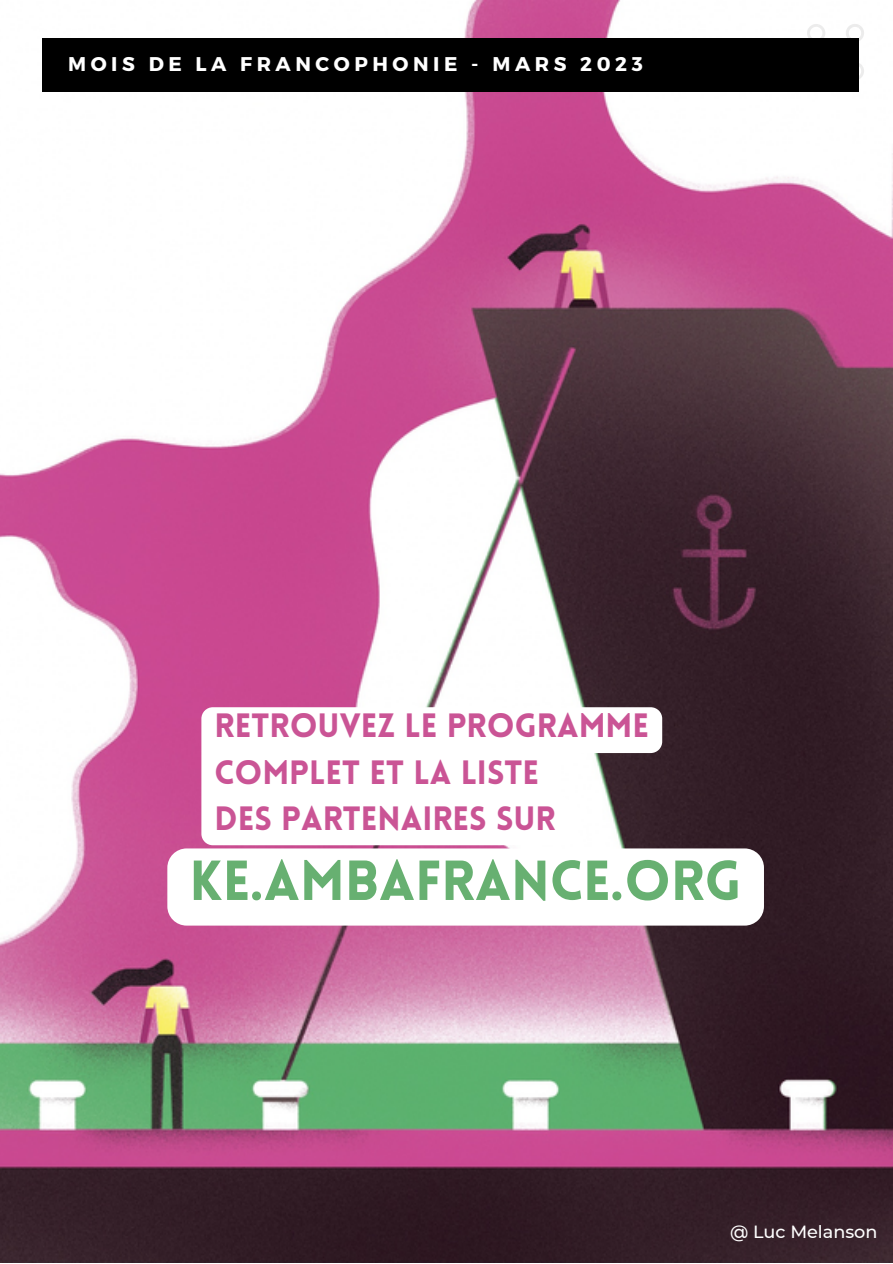
<style>
.page{position:relative;width:893px;height:1264px;background:#fff}
.page>*{position:absolute;margin:0;border:0;box-sizing:border-box;transform-origin:0 0}
.t1{font:900 55.05px "Lovelo";color:#67b071}
.t2{font:900 33px/46px "Lovelo";color:#ca5495}
.t3{font:700 19.8px "Montserrat";letter-spacing:.23em;color:#fff}
.t4{font:500 17.7px "Montserrat";color:#fff}
</style>
<div class="page">
<img style="left:0;top:0;width:892px;height:1262px">
<img style="left:795px;top:23px;width:69px;height:67px">
<svg style="left:201px;top:707px;width:461px;height:138px"></svg>
<svg style="left:167px;top:848px;width:597px;height:77px"></svg>
<div style="left:43px;top:38px;width:816px;height:54px;background:#000"></div>
<p class="t3" style="left:68px;top:51px;width:576px">MOIS DE LA FRANCOPHONIE - MARS 2023</p>
<p class="t2" style="left:214px;top:706px;width:436px">RETROUVEZ LE PROGRAMME<br>COMPLET ET LA LISTE<br>DES PARTENAIRES SUR</p>
<h1 class="t1" style="left:189px;top:858px;width:554px">KE.AMBAFRANCE.ORG</h1>
<p class="t4" style="left:730px;top:1220px;width:149px">@ Luc Melanson</p>
</div>
